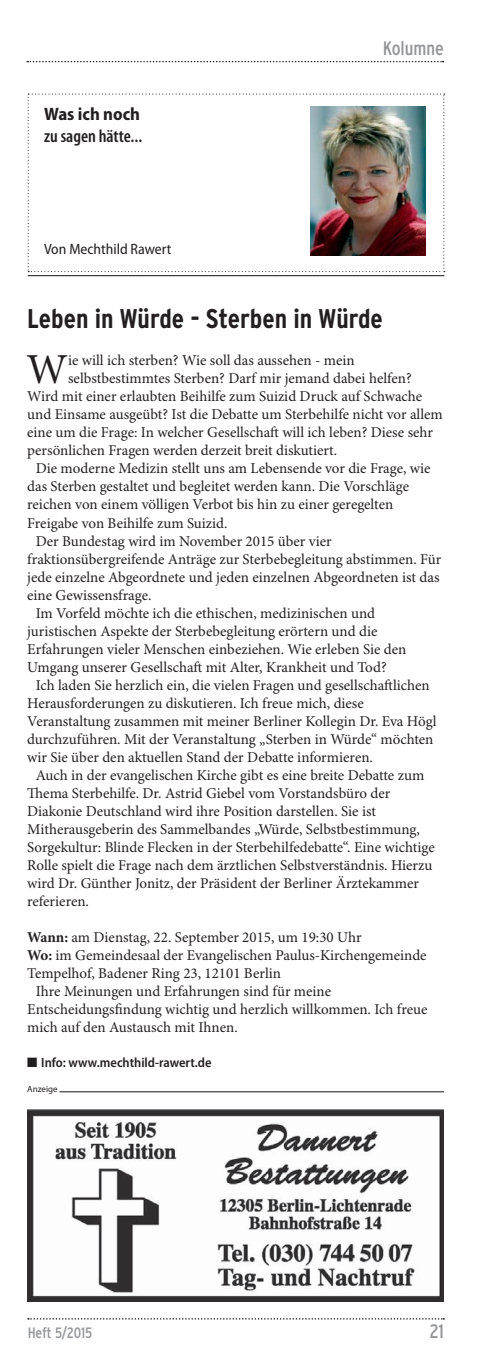
<style>
.page{position:relative;width:484px;height:1358px;background:#fff}
.page>*{position:absolute;margin:0;border:0;box-sizing:border-box;transform-origin:0 0}
.t1{font:42.75px "Minion Pro";color:#231f20}
.t2{font:700 condensed 27px "Interstate";color:#231f20}
.t3{font:condensed 19.5px "Interstate";color:#939598}
.t4{font:600 condensed 18px "Myriad Pro";color:#231f20}
.t5{font:700 semi-condensed 18px "Myriad Pro";color:#231f20}
.t6{font:15px "Minion Pro";color:#231f20}
.t7{font:semi-condensed 15px "Myriad Pro";color:#231f20}
.t8{font:condensed 15px "Interstate";color:#939598}
.t9{font:600 semi-condensed 13.5px "Myriad Pro";color:#231f20}
.t10{font:9px "Myriad Pro";color:#231f20}
.s1{font-weight:700}
</style>
<div class="page">
<svg style="left:27px;top:61px;width:416px;height:1px"></svg>
<svg style="left:28px;top:1318px;width:416px;height:1px"></svg>
<svg style="left:28px;top:93px;width:417px;height:179px"></svg>
<hr style="left:28px;top:275px;width:416px;height:1px;background:#231f20">
<img style="left:311px;top:106px;width:114px;height:149px">
<hr style="left:60px;top:1091px;width:384px;height:1px;background:#231f20">
<img style="left:27px;top:1109px;width:417px;height:191px">
<p class="t5" style="left:44px;top:107px;width:97px">Was ich noch</p>
<p class="t4" style="left:44px;top:129px;width:100px">zu sagen hätte...</p>
<p class="t7" style="left:44px;top:243px;width:129px">Von Mechthild Rawert</p>
<h3 class="t3" style="left:383px;top:42px;width:63px">Kolumne</h3>
<h2 class="t2" style="left:27px;top:309px;width:357px">Leben in Würde - Sterben in Würde</h2>
<h1 class="t1" style="left:27px;top:353px;width:43px">W</h1>
<p class="t6" style="left:68px;top:354px;width:288px">ie will ich sterben? Wie soll das aussehen - mein</p>
<p class="t6" style="left:68px;top:372px;width:345px">selbstbestimmtes Sterben? Darf mir jemand dabei helfen?</p>
<p class="t6" style="left:27px;top:390px;width:396px">Wird mit einer erlaubten Beihilfe zum Suizid Druck auf Schwache</p>
<p class="t6" style="left:27px;top:408px;width:417px">und Einsame ausgeübt? Ist die Debatte um Sterbehilfe nicht vor allem</p>
<p class="t6" style="left:27px;top:426px;width:407px">eine um die Frage: In welcher Gesellschaft will ich leben? Diese sehr</p>
<p class="t6" style="left:27px;top:444px;width:312px">persönlichen Fragen werden derzeit breit diskutiert.</p>
<p class="t6" style="left:36px;top:462px;width:396px">Die moderne Medizin stellt uns am Lebensende vor die Frage, wie</p>
<p class="t6" style="left:27px;top:480px;width:383px">das Sterben gestaltet und begleitet werden kann. Die Vorschläge</p>
<p class="t6" style="left:27px;top:498px;width:368px">reichen von einem völligen Verbot bis hin zu einer geregelten</p>
<p class="t6" style="left:27px;top:516px;width:202px">Freigabe von Beihilfe zum Suizid.</p>
<p class="t6" style="left:36px;top:534px;width:297px">Der Bundestag wird im November 2015 über vier</p>
<p class="t6" style="left:27px;top:552px;width:416px">fraktionsübergreifende Anträge zur Sterbebegleitung abstimmen. Für</p>
<p class="t6" style="left:27px;top:570px;width:414px">jede einzelne Abgeordnete und jeden einzelnen Abgeordneten ist das</p>
<p class="t6" style="left:27px;top:588px;width:126px">eine Gewissensfrage.</p>
<p class="t6" style="left:36px;top:606px;width:341px">Im Vorfeld möchte ich die ethischen, medizinischen und</p>
<p class="t6" style="left:27px;top:624px;width:352px">juristischen Aspekte der Sterbebegleitung erörtern und die</p>
<p class="t6" style="left:27px;top:642px;width:381px">Erfahrungen vieler Menschen einbeziehen. Wie erleben Sie den</p>
<p class="t6" style="left:27px;top:660px;width:361px">Umgang unserer Gesellschaft mit Alter, Krankheit und Tod?</p>
<p class="t6" style="left:36px;top:678px;width:395px">Ich laden Sie herzlich ein, die vielen Fragen und gesellschaftlichen</p>
<p class="t6" style="left:27px;top:696px;width:338px">Herausforderungen zu diskutieren. Ich freue mich, diese</p>
<p class="t6" style="left:27px;top:714px;width:411px">Veranstaltung zusammen mit meiner Berliner Kollegin Dr. Eva Högl</p>
<p class="t6" style="left:27px;top:732px;width:408px">durchzuführen. Mit der Veranstaltung „Sterben in Würde“ möchten</p>
<p class="t6" style="left:27px;top:750px;width:347px">wir Sie über den aktuellen Stand der Debatte informieren.</p>
<p class="t6" style="left:36px;top:768px;width:390px">Auch in der evangelischen Kirche gibt es eine breite Debatte zum</p>
<p class="t6" style="left:27px;top:786px;width:365px">Thema Sterbehilfe. Dr. Astrid Giebel vom Vorstandsbüro der</p>
<p class="t6" style="left:27px;top:804px;width:350px">Diakonie Deutschland wird ihre Position darstellen. Sie ist</p>
<p class="t6" style="left:27px;top:822px;width:394px">Mitherausgeberin des Sammelbandes „Würde, Selbstbestimmung,</p>
<p class="t6" style="left:27px;top:840px;width:409px">Sorgekultur: Blinde Flecken in der Sterbehilfedebatte“. Eine wichtige</p>
<p class="t6" style="left:27px;top:858px;width:407px">Rolle spielt die Frage nach dem ärztlichen Selbstverständnis. Hierzu</p>
<p class="t6" style="left:27px;top:876px;width:393px">wird Dr. Günther Jonitz, der Präsident der Berliner Ärztekammer</p>
<p class="t6" style="left:27px;top:894px;width:63px">referieren.</p>
<p class="t6" style="left:27px;top:930px;width:336px"><span class="s1">Wann:</span> am Dienstag, 22. September 2015, um 19:30 Uhr</p>
<p class="t6" style="left:27px;top:948px;width:401px"><span class="s1">Wo:</span> im Gemeindesaal der Evangelischen Paulus-Kirchengemeinde</p>
<p class="t6" style="left:27px;top:966px;width:255px">Tempelhof, Badener Ring 23, 12101 Berlin</p>
<p class="t6" style="left:36px;top:984px;width:297px">Ihre Meinungen und Erfahrungen sind für meine</p>
<p class="t6" style="left:27px;top:1002px;width:402px">Entscheidungsfindung wichtig und herzlich willkommen. Ich freue</p>
<p class="t6" style="left:27px;top:1020px;width:212px">mich auf den Austausch mit Ihnen.</p>
<p class="t9" style="left:27px;top:1056px;width:186px">■ Info: www.mechthild-rawert.de</p>
<p class="t10" style="left:27px;top:1085px;width:32px">Anzeige</p>
<p class="t8" style="left:28px;top:1327px;width:66px">Heft 5/2015</p>
<h3 class="t3" style="left:429px;top:1323px;width:16px">21</h3>
</div>
